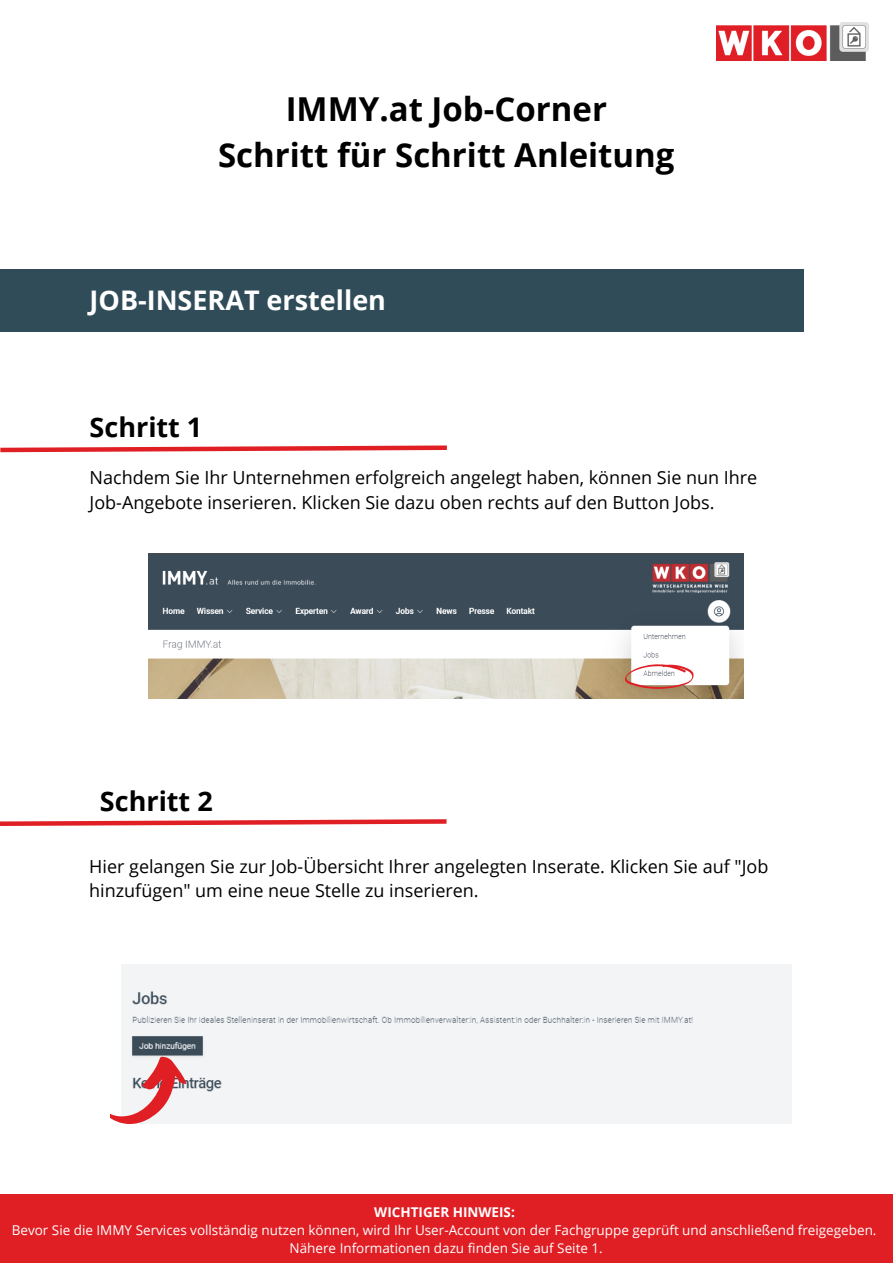
<style>
.page{position:relative;width:893px;height:1264px;background:#fff}
.page>*{position:absolute;margin:0;border:0;box-sizing:border-box;transform-origin:0 0}
.t1{font:700 33px "Open Sans";color:#000}
.t2{font:700 27px "Open Sans";color:#fff}
.t3{font:700 27px "Open Sans";color:#000}
.t4{font:18px/24.8px "Open Sans";color:#000}
.t5{font:13.5px "Open Sans";color:#fff}
.t6{font:700 13.5px "Open Sans";color:#fff}
</style>
<div class="page">
<svg style="left:0;top:445px;width:447px;height:8px"></svg>
<svg style="left:0;top:819px;width:447px;height:7px"></svg>
<div style="left:0;top:269px;width:803px;height:63px;background:#304c59"></div>
<img style="left:148px;top:553px;width:595px;height:145px">
<div style="left:121px;top:964px;width:670px;height:159px;background:#f3f4f6"></div>
<svg style="left:110px;top:1056px;width:76px;height:68px"></svg>
<svg style="left:623px;top:664px;width:71px;height:25px"></svg>
<img style="left:716px;top:23px;width:152px;height:38px">
<div style="left:0;top:1194px;width:892px;height:68px;background:#e01f25"></div>
<p class="t1" style="left:286px;top:86px;width:323px">IMMY.at Job-Corner</p>
<p class="t1" style="left:218px;top:132px;width:458px">Schritt für Schritt Anleitung</p>
<p class="t2" style="left:90px;top:281px;width:298px">JOB-INSERAT erstellen</p>
<p class="t3" style="left:90px;top:408px;width:114px">Schritt 1</p>
<p class="t4" style="left:90px;top:465px;width:669px">Nachdem Sie Ihr Unternehmen erfolgreich angelegt haben, können Sie nun Ihre<br>Job-Angebote inserieren. Klicken Sie dazu oben rechts auf den Button Jobs.</p>
<p class="t3" style="left:100px;top:782px;width:114px">Schritt 2</p>
<p class="t4" style="left:89px;top:853px;width:680px">Hier gelangen Sie zur Job-Übersicht Ihrer angelegten Inserate. Klicken Sie auf "Job hinzufügen" um eine neue Stelle zu inserieren.</p>
<p class="t6" style="left:374px;top:1202px;width:142px">WICHTIGER HINWEIS:</p>
<p class="t5" style="left:12px;top:1220px;width:866px">Bevor Sie die IMMY Services vollständig nutzen können, wird Ihr User-Account von der Fachgruppe geprüft und anschließend freigegeben.</p>
<p class="t5" style="left:289px;top:1238px;width:315px">Nähere Informationen dazu finden Sie auf Seite 1.</p>
</div>
